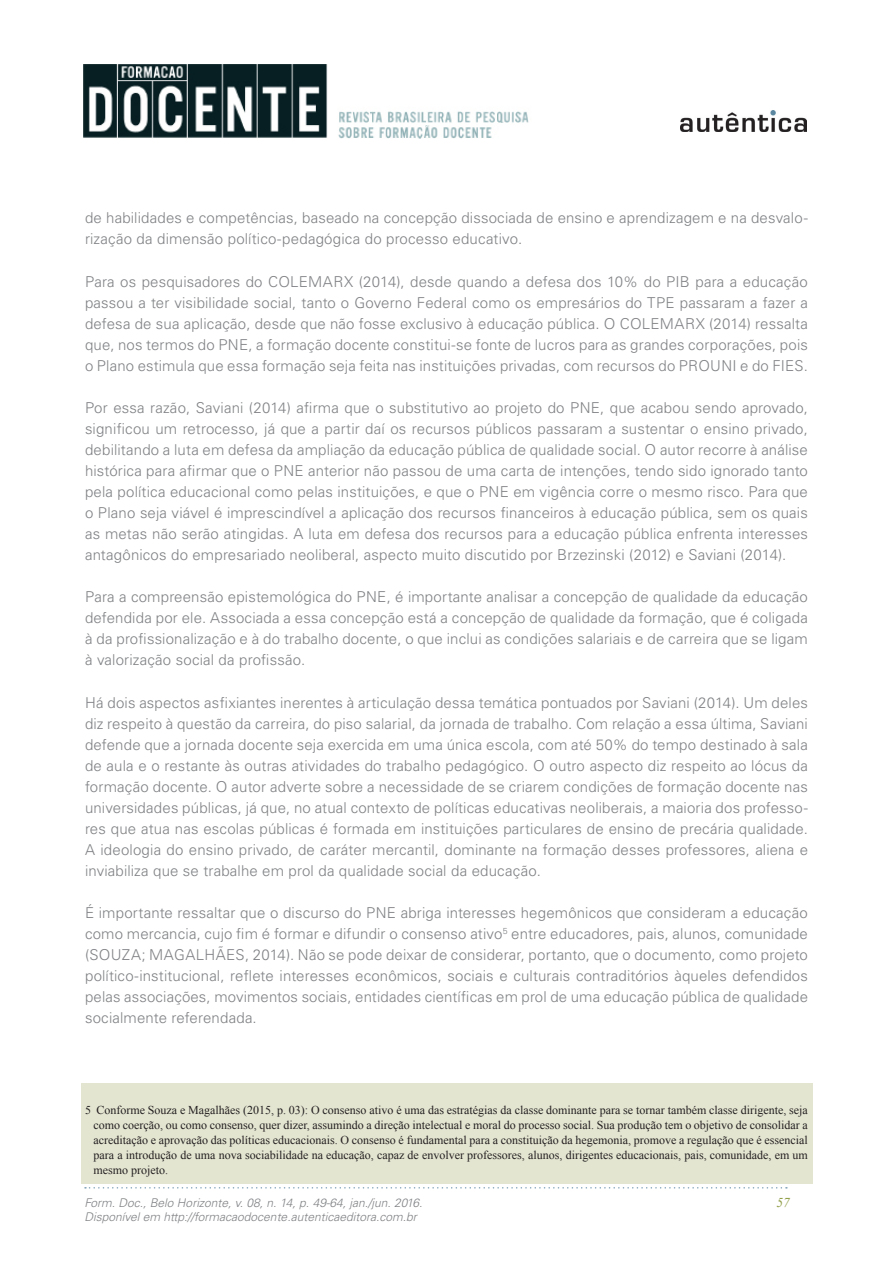
<style>
.page{position:relative;width:893px;height:1263px;background:#fff}
.page>*{position:absolute;margin:0;border:0;box-sizing:border-box;transform-origin:0 0}
.t1{font:300 15px/21px "Univers LT Std";letter-spacing:.01em;color:#808285;text-align:justify}
.t2{font:italic 13.5px "Times New Roman";color:#919f48}
.t3{font:12px/15px "Times New Roman";color:#231f20;text-align:justify}
.t4{font:italic 300 12px "Univers LT Std";color:#808285}
</style>
<div class="page">
<img style="left:84px;top:65px;width:445px;height:73px">
<img style="left:681px;top:110px;width:126px;height:22px">
<svg style="left:85px;top:1187px;width:702px;height:1px"></svg>
<div style="left:81px;top:1083px;width:731px;height:100px;background:#e4e5d1"></div>
<p class="t1" style="left:85px;top:208px;width:724px">de habilidades e competências, baseado na concepção dissociada de ensino e aprendizagem e na desvalo&shy;rização da dimensão político-pedagógica do processo educativo.</p>
<p class="t1" style="left:85px;top:271px;width:724px">Para os pesquisadores do COLEMARX (2014), desde quando a defesa dos 10% do PIB para a educação passou a ter visibilidade social, tanto o Governo Federal como os empresários do TPE passaram a fazer a defesa de sua aplicação, desde que não fosse exclusivo à educação pública. O COLEMARX (2014) ressalta que, nos termos do PNE, a formação docente constitui-se fonte de lucros para as grandes corporações, pois o Plano estimula que essa formação seja feita nas instituições privadas, com recursos do PROUNI e do FIES.</p>
<p class="t1" style="left:85px;top:397px;width:724px">Por essa razão, Saviani (2014) afirma que o substitutivo ao projeto do PNE, que acabou sendo aprovado, significou um retrocesso, já que a partir daí os recursos públicos passaram a sustentar o ensino privado, debilitando a luta em defesa da ampliação da educação pública de qualidade social. O autor recorre à análise histórica para afirmar que o PNE anterior não passou de uma carta de intenções, tendo sido ignorado tanto pela política educacional como pelas instituições, e que o PNE em vigência corre o mesmo risco. Para que o Plano seja viável é imprescindível a aplicação dos recursos financeiros à educação pública, sem os quais as metas não serão atingidas. A luta em defesa dos recursos para a educação pública enfrenta interesses antagônicos do empresariado neoliberal, aspecto muito discutido por Brzezinski (2012) e Saviani (2014).</p>
<p class="t1" style="left:85px;top:586px;width:724px">Para a compreensão epistemológica do PNE, é importante analisar a concepção de qualidade da educação defendida por ele. Associada a essa concepção está a concepção de qualidade da formação, que é coligada à da profissionalização e à do trabalho docente, o que inclui as condições salariais e de carreira que se ligam à valorização social da profissão.</p>
<p class="t1" style="left:85px;top:692px;width:724px">Há dois aspectos asfixiantes inerentes à articulação dessa temática pontuados por Saviani (2014). Um deles diz respeito à questão da carreira, do piso salarial, da jornada de trabalho. Com relação a essa última, Saviani defende que a jornada docente seja exercida em uma única escola, com até 50% do tempo destinado à sala de aula e o restante às outras atividades do trabalho pedagógico. O outro aspecto diz respeito ao lócus da formação docente. O autor adverte sobre a necessidade de se criarem condições de formação docente nas universidades públicas, já que, no atual contexto de políticas educativas neoliberais, a maioria dos professo&shy;res que atua nas escolas públicas é formada em instituições particulares de ensino de precária qualidade.<br>A ideologia do ensino privado, de caráter mercantil, dominante na formação desses professores, aliena e inviabiliza que se trabalhe em prol da qualidade social da educação.</p>
<p class="t1" style="left:85px;top:902px;width:724px">É importante ressaltar que o discurso do PNE abriga interesses hegemônicos que consideram a educação como mercancia, cujo fim é formar e difundir o consenso ativo<sup>5</sup> entre educadores, pais, alunos, comunidade (SOUZA; MAGALHÃES, 2014). Não se pode deixar de considerar, portanto, que o documento, como projeto político-institucional, reflete interesses econômicos, sociais e culturais contraditórios àqueles defendidos pelas associações, movimentos sociais, entidades científicas em prol de uma educação pública de qualidade socialmente referendada.</p>
<p class="t3" style="left:93px;top:1102px;width:716px;text-indent:-8px">5 Conforme Souza e Magalhães (2015, p. 03): O consenso ativo é uma das estratégias da classe dominante para se tornar também classe dirigente, seja como coerção, ou como consenso, quer dizer, assumindo a direção intelectual e moral do processo social. Sua produção tem o objetivo de consolidar a acreditação e aprovação das políticas educacionais. O consenso é fundamental para a constituição da hegemonia, promove a regulação que é essencial para a introdução de uma nova sociabilidade na educação, capaz de envolver professores, alunos, dirigentes educacionais, pais, comunidade, em um mesmo projeto.</p>
<p class="t4" style="left:84px;top:1195px;width:340px">Form. Doc., Belo Horizonte, v. 08, n. 14, p. 49-64, jan./jun. 2016.</p>
<p class="t2" style="left:776px;top:1193px;width:15px">57</p>
<p class="t4" style="left:84px;top:1210px;width:334px">Disponível em http://formacaodocente.autenticaeditora.com.br</p>
</div>
